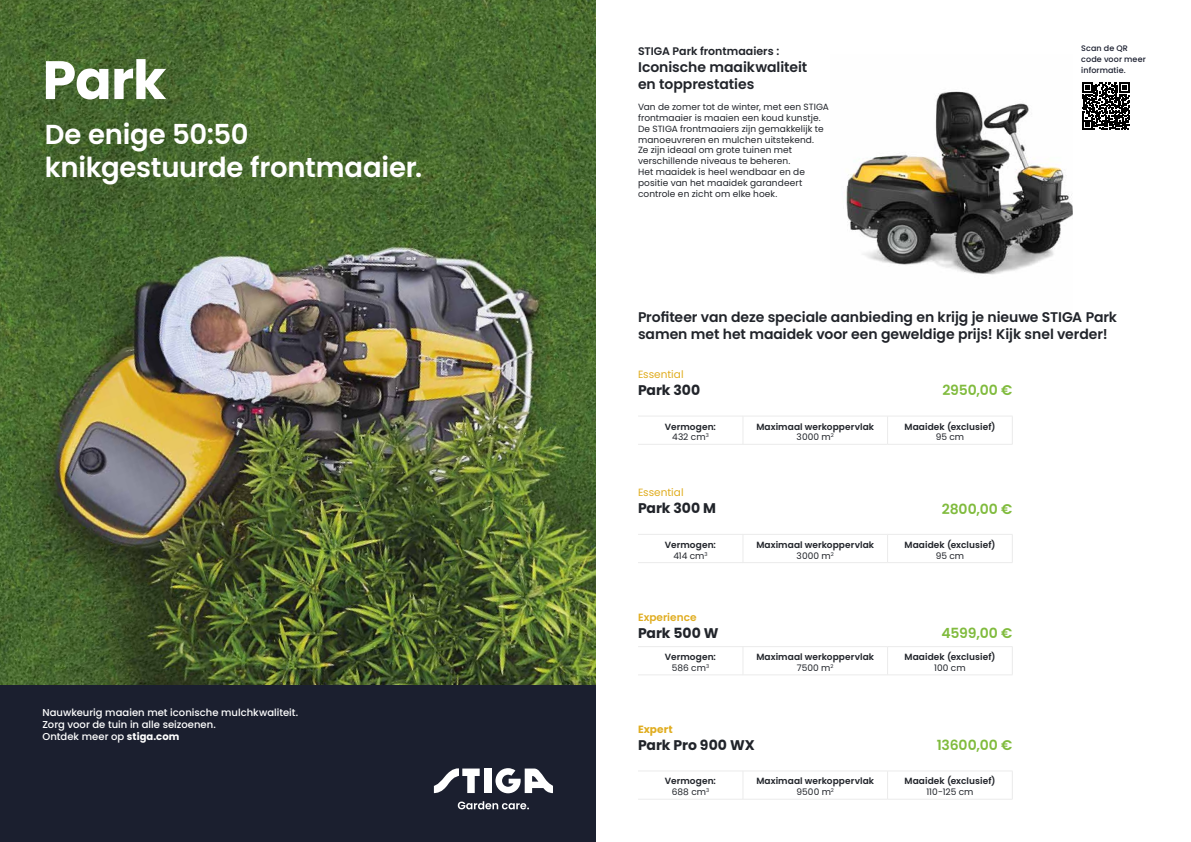
<style>
.page{position:relative;width:1191px;height:842px;background:#fff}
.page>*{position:absolute;margin:0;border:0;box-sizing:border-box;transform-origin:0 0}
.t1{font:700 54px "Poppins";color:#fff}
.t2{font:600 27.5px/33px "Poppins";letter-spacing:-.01em;color:#fff}
.t3{font:600 14px/16.8px "Poppins";letter-spacing:-.005em;color:#21242a}
.t4{font:700 14px "Poppins";letter-spacing:-.005em;color:#21242a}
.t5{font:600 14px "Poppins";letter-spacing:-.01em;color:#80bb3d}
.t6{font:600 11px "Poppins";color:#21242a}
.t7{font:10.5px "Poppins";color:#e0ad20}
.t8{font:600 10.5px "Poppins";letter-spacing:.005em;color:#e0ad20}
.t9{font:700 10.5px "Poppins";letter-spacing:.005em;color:#e0ad20}
.t10{font:500 10px/12px "Poppins";color:#fff}
.t11{font:9px/10.8px "Poppins";letter-spacing:.01em;color:#21242a}
.t12{font:600 9px/10.8px "Poppins";letter-spacing:.01em;color:#21242a;text-align:center}
.t13{font:500 8px/11px "Poppins";letter-spacing:.015em;color:#1b1f2f}
.s1{font-weight:700}
.s2{font-weight:400}
</style>
<div class="page">
<div style="left:0;top:683px;width:595px;height:159px;background:#1b1f2f"></div>
<img style="left:846px;top:91px;width:226px;height:184px">
<img style="left:0;top:0;width:595px;height:684px">
<hr style="left:638px;top:771px;width:105px;height:1px;background:#ebebeb">
<hr style="left:887px;top:771px;width:125px;height:1px;background:#ebebeb">
<svg style="left:1012px;top:771px;width:1px;height:28px"></svg>
<hr style="left:638px;top:799px;width:105px;height:1px;background:#ebebeb">
<hr style="left:887px;top:799px;width:125px;height:1px;background:#ebebeb">
<hr style="left:743px;top:771px;width:144px;height:1px;background:#ebebeb">
<svg style="left:742px;top:772px;width:1px;height:27px"></svg>
<hr style="left:743px;top:799px;width:144px;height:1px;background:#ebebeb">
<svg style="left:887px;top:772px;width:1px;height:27px"></svg>
<hr style="left:638px;top:416px;width:105px;height:1px;background:#ebebeb">
<hr style="left:743px;top:416px;width:144px;height:1px;background:#ebebeb">
<svg style="left:742px;top:417px;width:1px;height:27px"></svg>
<hr style="left:887px;top:416px;width:125px;height:1px;background:#ebebeb">
<svg style="left:1012px;top:416px;width:1px;height:28px"></svg>
<hr style="left:638px;top:444px;width:105px;height:1px;background:#ebebeb">
<hr style="left:743px;top:444px;width:144px;height:1px;background:#ebebeb">
<hr style="left:887px;top:444px;width:125px;height:1px;background:#ebebeb">
<svg style="left:887px;top:417px;width:1px;height:27px"></svg>
<hr style="left:638px;top:534px;width:105px;height:1px;background:#ebebeb">
<hr style="left:743px;top:534px;width:144px;height:1px;background:#ebebeb">
<svg style="left:742px;top:535px;width:1px;height:27px"></svg>
<hr style="left:887px;top:534px;width:125px;height:1px;background:#ebebeb">
<svg style="left:1012px;top:535px;width:1px;height:27px"></svg>
<hr style="left:638px;top:562px;width:105px;height:1px;background:#ebebeb">
<hr style="left:743px;top:562px;width:144px;height:1px;background:#ebebeb">
<hr style="left:887px;top:562px;width:125px;height:1px;background:#ebebeb">
<svg style="left:887px;top:535px;width:1px;height:27px"></svg>
<hr style="left:638px;top:646px;width:105px;height:1px;background:#ebebeb">
<hr style="left:887px;top:646px;width:125px;height:1px;background:#ebebeb">
<svg style="left:1012px;top:647px;width:1px;height:28px"></svg>
<hr style="left:638px;top:675px;width:105px;height:1px;background:#ebebeb">
<hr style="left:887px;top:675px;width:125px;height:1px;background:#ebebeb">
<hr style="left:743px;top:646px;width:144px;height:1px;background:#ebebeb">
<svg style="left:742px;top:647px;width:1px;height:28px"></svg>
<hr style="left:743px;top:675px;width:144px;height:1px;background:#ebebeb">
<svg style="left:887px;top:647px;width:1px;height:28px"></svg>
<div style="left:484px;top:768px;width:7px;height:25px;background:#fff"></div>
<svg style="left:434px;top:768px;width:46px;height:25px"></svg>
<svg style="left:495px;top:768px;width:58px;height:25px"></svg>
<svg style="left:458px;top:801px;width:71px;height:8px"></svg>
<svg style="left:1082px;top:82px;width:47px;height:48px"></svg>
<h1 class="t1" style="left:43px;top:49px;width:125px">Park</h1>
<h2 class="t2" style="left:45px;top:118px;width:379px">De enige 50:50 knikgestuurde frontmaaier.</h2>
<p class="t10" style="left:43px;top:706px;width:257px">Nauwkeurig maaien met iconische mulchkwaliteit.<br>Zorg voor de tuin in alle seizoenen.<br>Ontdek meer op <span class="s1">stiga.com</span></p>
<p class="t6" style="left:638px;top:45px;width:143px">STIGA Park frontmaaiers :</p>
<h3 class="t3" style="left:638px;top:59px;width:171px">Iconische maaikwaliteit en topprestaties</h3>
<p class="t11" style="left:638px;top:102px;width:192px">Van de zomer tot de winter, met een STIGA frontmaaier is maaien een koud kunstje.<br>De STIGA frontmaaiers zijn gemakkelijk te manoeuvreren en mulchen uitstekend.<br>Ze zijn ideaal om grote tuinen met verschillende niveaus te beheren.<br>Het maaidek is heel wendbaar en de positie van het maaidek garandeert controle en zicht om elke hoek.</p>
<p class="t13" style="left:1081px;top:43px;width:66px">Scan de QR code voor meer informatie.</p>
<h3 class="t3" style="left:638px;top:309px;width:480px">Profiteer van deze speciale aanbieding en krijg je nieuwe STIGA Park samen met het maaidek voor een geweldige prijs! Kijk snel verder!</h3>
<p class="t7" style="left:638px;top:368px;width:47px">Essential</p>
<h3 class="t4" style="left:638px;top:382px;width:64px">Park 300</h3>
<h3 class="t5" style="left:942px;top:382px;width:71px">2950,00 €</h3>
<p class="t12" style="left:665px;top:421px;width:52px">Vermogen:<br><span class="s2">432 cm</span><sup>3</sup></p>
<p class="t12" style="left:756px;top:421px;width:119px">Maximaal werkoppervlak<br><span class="s2">3000 m</span><sup>2</sup></p>
<p class="t12" style="left:904px;top:421px;width:92px">Maaidek (exclusief)</p>
<p class="t11" style="left:935px;top:432px;width:30px">95 cm</p>
<p class="t7" style="left:638px;top:487px;width:47px">Essential</p>
<h3 class="t4" style="left:638px;top:500px;width:80px">Park 300 M</h3>
<h3 class="t5" style="left:941px;top:501px;width:72px">2800,00 €</h3>
<p class="t12" style="left:665px;top:539px;width:52px">Vermogen:<br><span class="s2">414 cm</span><sup>3</sup></p>
<p class="t12" style="left:756px;top:539px;width:119px">Maximaal werkoppervlak<br><span class="s2">3000 m</span><sup>2</sup></p>
<p class="t12" style="left:904px;top:539px;width:92px">Maaidek (exclusief)</p>
<p class="t11" style="left:935px;top:550px;width:30px">95 cm</p>
<p class="t8" style="left:638px;top:611px;width:60px">Experience</p>
<h3 class="t4" style="left:638px;top:625px;width:82px">Park 500 W</h3>
<h3 class="t5" style="left:941px;top:625px;width:72px">4599,00 €</h3>
<p class="t12" style="left:665px;top:651px;width:52px">Vermogen:<br><span class="s2">586 cm</span><sup>3</sup></p>
<p class="t12" style="left:756px;top:651px;width:119px">Maximaal werkoppervlak<br><span class="s2">7500 m</span><sup>2</sup></p>
<p class="t12" style="left:904px;top:651px;width:92px">Maaidek (exclusief)</p>
<p class="t11" style="left:934px;top:662px;width:33px">100 cm</p>
<p class="t9" style="left:638px;top:723px;width:36px">Expert</p>
<h3 class="t4" style="left:638px;top:737px;width:118px">Park Pro 900 WX</h3>
<h3 class="t5" style="left:936px;top:737px;width:77px">13600,00 €</h3>
<p class="t12" style="left:665px;top:776px;width:52px">Vermogen:<br><span class="s2">688 cm</span><sup>3</sup></p>
<p class="t12" style="left:756px;top:776px;width:119px">Maximaal werkoppervlak<br><span class="s2">9500 m</span><sup>2</sup></p>
<p class="t12" style="left:904px;top:776px;width:92px">Maaidek (exclusief)</p>
<p class="t11" style="left:926px;top:787px;width:49px">110-125 cm</p>
</div>
